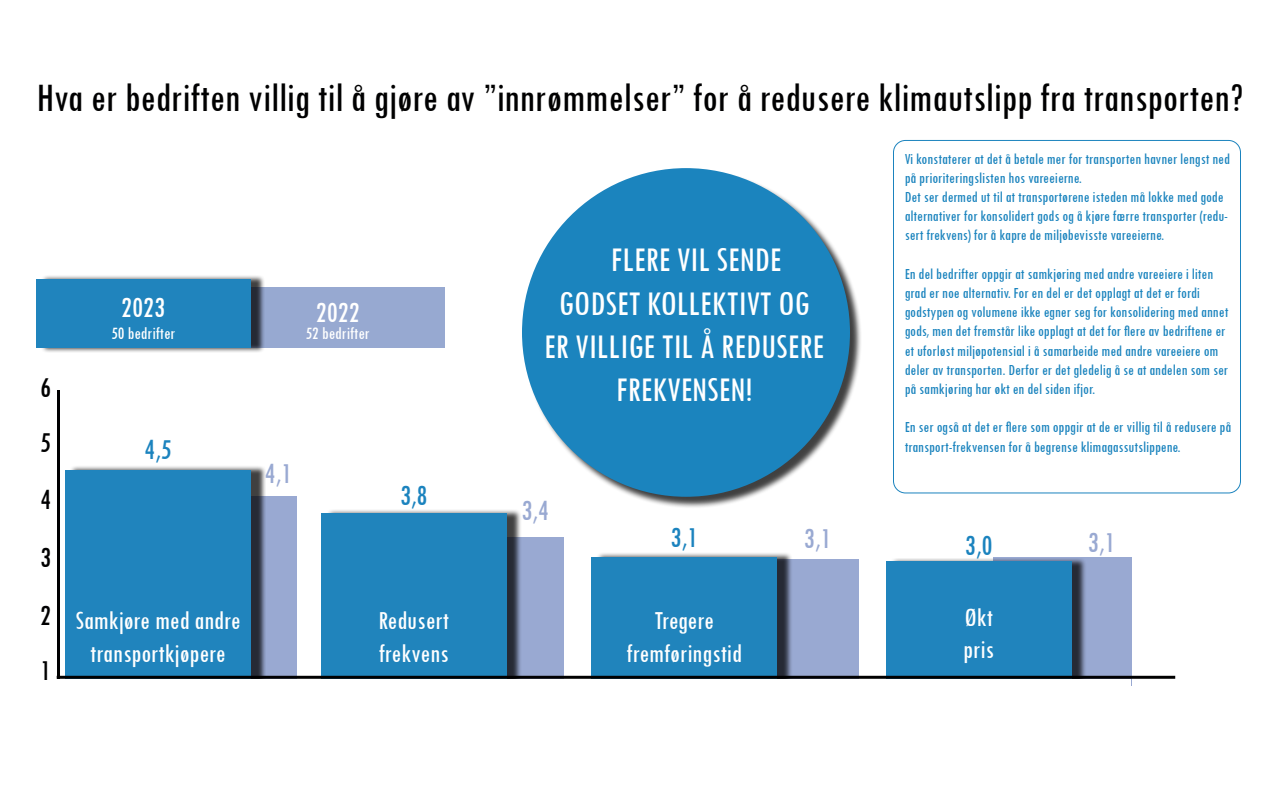
<style>
.page{position:relative;width:1280px;height:800px;background:#fff}
.page>*{position:absolute;margin:0;border:0;box-sizing:border-box;transform-origin:0 0}
.t1{font:condensed 42px "Tw Cen";color:#000001}
.t2{font:condensed 36px "Tw Cen";color:#fff}
.t3{font:condensed 30px "Tw Cen";color:#1b83be}
.t4{font:condensed 30px "Tw Cen";color:#99a9d2}
.t5{font:condensed 30px "Tw Cen";color:#fff}
.t6{font:condensed 30px/56.7px "Tw Cen";color:#000001;text-align:justify}
.t7{font:condensed 27px/32.4px "Tw Cen";color:#fff}
.t8{font:condensed 18px "Tw Cen";color:#fff}
.t9{font:condensed 16px/19.2px "Tw Cen";color:#1b84be}
</style>
<div class="page">
<div style="left:993px;top:557px;width:138px;height:172px;background:#99a9d2"></div>
<div style="left:720px;top:559px;width:138px;height:170px;background:#99a9d2"></div>
<div style="left:451px;top:537px;width:113px;height:192px;background:#99a9d2"></div>
<div style="left:325px;top:508px;width:197px;height:229px;background:#000001;opacity:.75"></div>
<div style="left:321px;top:514px;width:186px;height:217px;background:#2084bc"></div>
<hr style="left:57px;top:391px;width:3px;height:341px;background:#000001">
<div style="left:596px;top:552px;width:196px;height:185px;background:#000001;opacity:.75"></div>
<div style="left:591px;top:557px;width:186px;height:174px;background:#2084bc"></div>
<div style="left:890px;top:558px;width:197px;height:180px;background:#000001;opacity:.75"></div>
<div style="left:886px;top:561px;width:186px;height:170px;background:#2084bd"></div>
<div style="left:191px;top:497px;width:105px;height:233px;background:#99a9d2"></div>
<div style="left:70px;top:465px;width:196px;height:271px;background:#000001;opacity:.75"></div>
<div style="left:65px;top:470px;width:186px;height:261px;background:#2084bd"></div>
<div style="left:231px;top:287px;width:214px;height:60px;background:#97a9d1"></div>
<div style="left:41px;top:274px;width:225px;height:79px;background:#000001;opacity:.75"></div>
<div style="left:36px;top:279px;width:214px;height:68px;background:#2084bd"></div>
<div style="left:57px;top:679px;width:1074px;height:98px;background:#fff"></div>
<hr style="left:57px;top:676px;width:1118px;height:3px;background:#000001">
<div style="left:893px;top:140px;width:348px;height:353px;border:1px solid #1b83be;border-radius:12px"></div>
<div style="left:524px;top:170px;width:338px;height:339px;background:#000001;opacity:.75"></div>
<div style="left:522px;top:168px;width:328px;height:329px;background:#1b84be;border-radius:50%"></div>
<h1 class="t1" style="left:36px;top:72px;width:1209px">Hva er bedriften villig til å gjøre av ”innrømmelser” for å redusere klimautslipp fra transporten?</h1>
<h3 class="t6" style="left:40px;top:358px;width:12px">6<br>5<br>4<br>3<br>2<br>1</h3>
<h3 class="t5" style="left:121px;top:289px;width:45px">2023</h3>
<h3 class="t5" style="left:316px;top:294px;width:45px">2022</h3>
<p class="t8" style="left:111px;top:323px;width:66px">50 bedrifter</p>
<p class="t8" style="left:306px;top:323px;width:66px">52 bedrifter</p>
<h3 class="t3" style="left:144px;top:432px;width:29px">4,5</h3>
<h3 class="t4" style="left:265px;top:455px;width:29px">4,1</h3>
<h3 class="t3" style="left:400px;top:477px;width:29px">3,8</h3>
<h3 class="t7" style="left:75px;top:604px;width:167px;text-align:center">Samkjøre med andre transportkjøpere</h3>
<h3 class="t7" style="left:378px;top:604px;width:72px">Redusert frekvens</h3>
<h2 class="t2" style="left:611px;top:238px;width:172px">FLERE VIL SENDE</h2>
<h2 class="t2" style="left:559px;top:281px;width:252px">GODSET KOLLEKTIVT OG</h2>
<h2 class="t2" style="left:544px;top:325px;width:281px">ER VILLIGE TIL Å REDUSERE</h2>
<h2 class="t2" style="left:616px;top:368px;width:138px">FREKVENSEN!</h2>
<h3 class="t4" style="left:521px;top:492px;width:29px">3,4</h3>
<p class="t9" style="left:905px;top:149px;width:327px">Vi konstaterer at det å betale mer for transporten havner lengst ned på prioriteringslisten hos vareeierne.<br>Det ser dermed ut til at transportørene isteden må lokke med gode alternativer for konsolidert gods og å kjøre færre transporter (redu&shy;sert frekvens) for å kapre de miljøbevisste vareeierne.</p>
<p class="t9" style="left:905px;top:264px;width:325px">En del bedrifter oppgir at samkjøring med andre vareeiere i liten grad er noe alternativ. For en del er det opplagt at det er fordi godstypen og volumene ikke egner seg for konsolidering med annet gods, men det fremstår like opplagt at det for flere av bedriftene er et uforløst miljøpotensial i å samarbeide med andre vareeiere om deler av transporten. Derfor er det gledelig å se at andelen som ser på samkjøring har økt en del siden ifjor.</p>
<p class="t9" style="left:905px;top:417px;width:328px">En ser også at det er flere som oppgir at de er villig til å redusere på transport-frekvensen for å begrense klimagassutslippene.</p>
<h3 class="t3" style="left:670px;top:520px;width:29px">3,1</h3>
<h3 class="t7" style="left:627px;top:604px;width:117px;text-align:center">Tregere fremføringstid</h3>
<h3 class="t4" style="left:804px;top:520px;width:29px">3,1</h3>
<h3 class="t4" style="left:1088px;top:524px;width:29px">3,1</h3>
<h3 class="t3" style="left:965px;top:527px;width:29px">3,0</h3>
<h3 class="t7" style="left:963px;top:601px;width:32px">Økt pris</h3>
</div>
